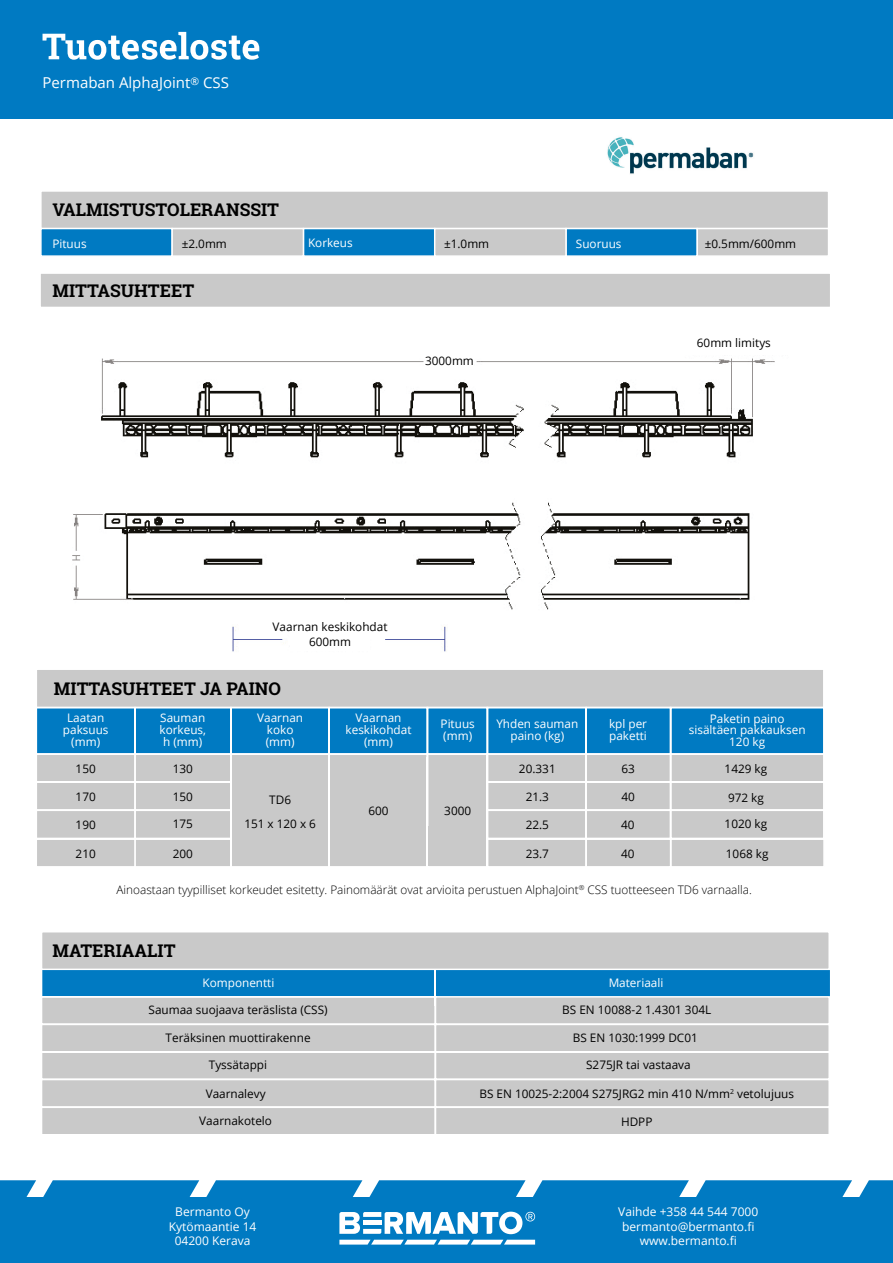
<style>
.page{position:relative;width:893px;height:1263px;background:#fff}
.page>*{position:absolute;margin:0;border:0;box-sizing:border-box;transform-origin:0 0}
.t1{font:700 35.25px "Roboto Slab";color:#fff}
.t2{font:700 17.7px "Roboto Slab";color:#000}
.t3{font:15px "Open Sans";color:#fff}
.t4{font:12px/14.4px "Open Sans";color:#fff;text-align:center}
.t5{font:11.7px/14.7px "Open Sans";color:#000;text-align:center}
.t6{font:11.7px/11.7px "Open Sans";color:#fff;text-align:center}
.t7{font:300 11.7px "Open Sans";color:#000}
</style>
<div class="page">
<img style="left:72px;top:358px;width:703px;height:294px">
<div style="left:40px;top:273px;width:791px;height:34px;background:#c9c9c9"></div>
<div style="left:39px;top:272px;width:792px;height:36px;border:1px solid #fff"></div>
<div style="left:42px;top:932px;width:787px;height:37px;background:#c9c9c9"></div>
<div style="left:41px;top:931px;width:789px;height:39px;border:1px solid #fff"></div>
<div style="left:42px;top:970px;width:788px;height:25px;background:#007ac2"></div>
<svg style="left:42px;top:995px;width:788px;height:111px;background:#cacbcc"></svg>
<hr style="left:41px;top:996px;width:394px;height:1px;background:#fff">
<div style="left:41px;top:191px;width:787px;height:38px;background:#c9c9c9"></div>
<div style="left:40px;top:190px;width:789px;height:39px;border:1px solid #fff"></div>
<svg style="left:40px;top:227px;width:789px;height:29px;background:#74aaca"></svg>
<hr style="left:435px;top:969px;width:1px;height:36px;background:#fff">
<div style="left:42px;top:1108px;width:787px;height:26px;background:#c9c9c9"></div>
<div style="left:36px;top:669px;width:788px;height:39px;background:#c9c9c9"></div>
<div style="left:36px;top:668px;width:789px;height:40px;border:1px solid #fff"></div>
<hr style="left:36px;top:670px;width:1px;height:37px;background:#fff">
<hr style="left:823px;top:670px;width:2px;height:37px;background:#fff">
<svg style="left:36px;top:706px;width:789px;height:160px;background:#91b5ca"></svg>
<div style="left:232px;top:825px;width:96px;height:31px;background:#c9c9c9"></div>
<hr style="left:328px;top:753px;width:2px;height:113px;background:#fff">
<div style="left:330px;top:827px;width:97px;height:39px;background:#c9c9c9"></div>
<hr style="left:427px;top:757px;width:1px;height:112px;background:#fff">
<div style="left:428px;top:826px;width:59px;height:40px;background:#c9c9c9"></div>
<hr style="left:487px;top:754px;width:1px;height:112px;background:#fff">
<div style="left:425px;top:351px;width:49px;height:22px;background:#fff"></div>
<div style="left:290px;top:619px;width:80px;height:32px;background:#fff"></div>
<div style="left:0;top:0;width:893px;height:119px;background:#007ac2"></div>
<svg style="left:43px;top:32px;width:216px;height:28px"></svg>
<div style="left:0;top:1197px;width:893px;height:66px;background:#007ac2"></div>
<svg style="left:339px;top:1234px;width:197px;height:11px"></svg>
<svg style="left:0;top:1180px;width:893px;height:54px"></svg>
<svg style="left:339px;top:1240px;width:196px;height:4px"></svg>
<img style="left:607px;top:137px;width:147px;height:37px">
<h1 class="t1" style="left:40px;top:58px;width:216px">Tuoteseloste</h1>
<p class="t3" style="left:43px;top:72px;width:188px">Permaban AlphaJoint<sup>®</sup> CSS</p>
<h2 class="t2" style="left:52px;top:198px;width:228px">VALMISTUSTOLERANSSIT</h2>
<p class="t6" style="left:308px;top:236px;width:46px">Korkeus</p>
<p class="t6" style="left:576px;top:237px;width:47px">Suoruus</p>
<p class="t5" style="left:182px;top:236px;width:47px">±2.0mm</p>
<p class="t5" style="left:444px;top:236px;width:47px">±1.0mm</p>
<p class="t5" style="left:705px;top:236px;width:93px">±0.5mm/600mm</p>
<p class="t6" style="left:52px;top:237px;width:36px">Pituus</p>
<h2 class="t2" style="left:52px;top:278px;width:143px">MITTASUHTEET</h2>
<p class="t5" style="left:425px;top:353px;width:50px">3000mm</p>
<p class="t5" style="left:273px;top:619px;width:116px">Vaarnan keskikohdat<br>600mm</p>
<p class="t5" style="left:697px;top:335px;width:75px">60mm limitys</p>
<h2 class="t2" style="left:54px;top:676px;width:228px">MITTASUHTEET JA PAINO</h2>
<p class="t6" style="left:63px;top:711px;width:47px">Laatan paksuus (mm)</p>
<p class="t6" style="left:159px;top:711px;width:48px">Sauman korkeus, h (mm)</p>
<p class="t6" style="left:257px;top:711px;width:47px">Vaarnan koko (mm)</p>
<p class="t6" style="left:346px;top:711px;width:67px">Vaarnan keskikohdat (mm)</p>
<p class="t6" style="left:496px;top:717px;width:83px">Yhden sauman paino (kg)</p>
<p class="t6" style="left:441px;top:718px;width:36px;text-align:left">Pituus (mm)</p>
<p class="t6" style="left:609px;top:717px;width:40px;text-align:left">kpl per paketti</p>
<p class="t6" style="left:689px;top:712px;width:118px">Paketin paino sisältäen pakkauksen<br>120 kg</p>
<p class="t5" style="left:76px;top:761px;width:22px">150</p>
<p class="t5" style="left:76px;top:789px;width:22px">170</p>
<p class="t5" style="left:76px;top:817px;width:22px">190</p>
<p class="t5" style="left:173px;top:761px;width:22px">130</p>
<p class="t5" style="left:173px;top:789px;width:22px">150</p>
<p class="t5" style="left:173px;top:816px;width:22px">175</p>
<p class="t5" style="left:244px;top:788px;width:73px;line-height:23.5px">TD6<br>151 x 120 x 6</p>
<p class="t5" style="left:368px;top:803px;width:22px">600</p>
<p class="t5" style="left:444px;top:803px;width:28px">3000</p>
<p class="t5" style="left:519px;top:761px;width:38px">20.331</p>
<p class="t5" style="left:526px;top:789px;width:25px">21.3</p>
<p class="t5" style="left:526px;top:817px;width:25px">22.5</p>
<p class="t5" style="left:621px;top:761px;width:15px">63</p>
<p class="t5" style="left:621px;top:789px;width:15px">40</p>
<p class="t5" style="left:621px;top:817px;width:15px">40</p>
<p class="t5" style="left:725px;top:761px;width:44px">1429 kg</p>
<p class="t5" style="left:728px;top:790px;width:37px">972 kg</p>
<p class="t5" style="left:725px;top:816px;width:44px">1020 kg</p>
<p class="t5" style="left:76px;top:846px;width:22px">210</p>
<p class="t5" style="left:173px;top:846px;width:22px">200</p>
<p class="t5" style="left:526px;top:846px;width:25px">23.7</p>
<p class="t5" style="left:621px;top:846px;width:15px">40</p>
<p class="t5" style="left:726px;top:846px;width:44px">1068 kg</p>
<p class="t7" style="left:117px;top:881px;width:637px">Ainoastaan tyypilliset korkeudet esitetty. Painomäärät ovat arvioita perustuen AlphaJoint<sup>®</sup> CSS tuotteeseen TD6 varnaalla.</p>
<h2 class="t2" style="left:52px;top:938px;width:125px">MATERIAALIT</h2>
<p class="t6" style="left:203px;top:976px;width:73px">Komponentti</p>
<p class="t6" style="left:609px;top:976px;width:56px">Materiaali</p>
<p class="t5" style="left:149px;top:1002px;width:181px">Saumaa suojaava teräslista (CSS)</p>
<p class="t5" style="left:562px;top:1002px;width:150px">BS EN 10088-2 1.4301 304L</p>
<p class="t5" style="left:166px;top:1030px;width:146px">Teräksinen muottirakenne</p>
<p class="t5" style="left:209px;top:1057px;width:60px">Tyssätappi</p>
<p class="t5" style="left:206px;top:1086px;width:62px">Vaarnalevy</p>
<p class="t5" style="left:573px;top:1030px;width:127px">BS EN 1030:1999 DC01</p>
<p class="t5" style="left:586px;top:1057px;width:106px">S275JR tai vastaava</p>
<p class="t5" style="left:479px;top:1086px;width:316px">BS EN 10025-2:2004 S275JRG2 min 410 N/mm<sup>2</sup> vetolujuus</p>
<p class="t5" style="left:199px;top:1113px;width:74px">Vaarnakotelo</p>
<p class="t5" style="left:621px;top:1114px;width:33px">HDPP</p>
<p class="t4" style="left:169px;top:1204px;width:89px">Bermanto Oy<br>Kytömaantie 14<br>04200 Kerava</p>
<p class="t4" style="left:618px;top:1204px;width:142px">Vaihde +358 44 544 7000 bermanto@bermanto.fi www.bermanto.fi</p>
</div>
